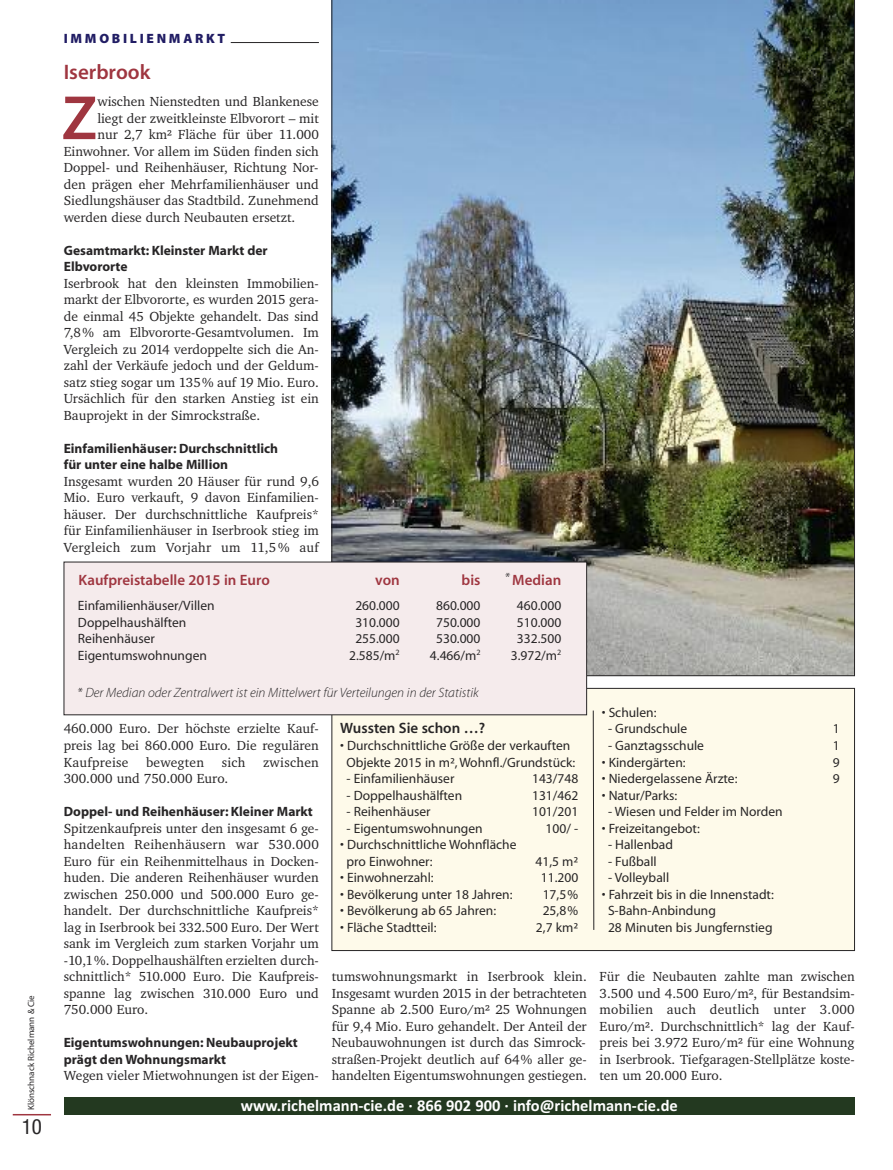
<style>
.page{position:relative;width:893px;height:1170px;background:#fff}
.page>*{position:absolute;margin:0;border:0;box-sizing:border-box;transform-origin:0 0}
.t1{font:63px "Adobe Corp ID Myriad Sb";color:#9f3640}
.t2{font:21px "Adobe Corp ID Myriad Sb";color:#9f3640}
.t3{font:condensed 21px "Helvetica Neue";color:#272526}
.t4{font:700 16.5px "Calibri";color:#fff}
.t5{font:15px "Adobe Corp ID Myriad Sb";color:#9f3640}
.t6{font:15px "Adobe Corp ID Myriad Sb";color:#272526}
.t7{font:13.5px/16.5px "Charter Itc T";color:#272526;text-align:justify}
.t8{font:13.5px/16.5px "Adobe Corp ID Myriad Rg";color:#272526;text-align:center}
.t9{font:13.5px/16.5px "Adobe Corp ID Myriad Bd";color:#272526}
.t10{font:13.5px "Adobe Corp ID Myriad Lt It";color:#272526}
.t11{font:13.5px "Charter Itc T";letter-spacing:.02em;color:#272526}
.t12{font:13.5px "Adobe Corp ID Myriad Bl";letter-spacing:.2em;color:#211d64}
.t13{font:9px "Adobe Corp ID Myriad Rg";color:#272526}
</style>
<div class="page">
<hr style="left:13px;top:1113px;width:38px;height:2px;background:#9f3640">
<img style="left:332px;top:0;width:523px;height:676px">
<div style="left:332px;top:688px;width:522px;height:262px;background:#fefaea"></div>
<hr style="left:231px;top:42px;width:88px;height:1px;background:#272526">
<div style="left:64px;top:1097px;width:791px;height:17px;background:#233920"></div>
<svg style="left:593px;top:710px;width:1px;height:220px"></svg>
<div style="left:64px;top:562px;width:523px;height:152px;background:#f5ebec"></div>
<p class="t13" style="left:28px;top:1110px;width:117px;rotate:-90deg">Klönschnack Richelmann &amp; Cie</p>
<h2 class="t3" style="left:22px;top:1118px;width:22px">10</h2>
<p class="t12" style="left:64px;top:33px;width:163px">IMMOBILIENMARKT</p>
<h2 class="t2" style="left:64px;top:64px;width:88px">Iserbrook</h2>
<h1 class="t1" style="left:62px;top:94px;width:37px">Z</h1>
<p class="t7" style="left:97px;top:93px;width:223px">wischen Nienstedten und Blankenese</p>
<p class="t7" style="left:97px;top:110px;width:223px">liegt der zweitkleinste Elbvorort – mit</p>
<p class="t7" style="left:97px;top:126px;width:223px">nur 2,7 km² Fläche für über 11.000</p>
<p class="t7" style="left:64px;top:143px;width:257px">Einwohner. Vor allem im Süden finden sich</p>
<p class="t7" style="left:64px;top:159px;width:256px">Doppel- und Reihenhäuser, Richtung Nor-</p>
<p class="t7" style="left:64px;top:176px;width:257px">den prägen eher Mehrfamilienhäuser und</p>
<p class="t7" style="left:64px;top:192px;width:257px">Siedlungshäuser das Stadtbild. Zunehmend</p>
<p class="t7" style="left:64px;top:209px;width:233px">werden diese durch Neubauten ersetzt.</p>
<p class="t9" style="left:64px;top:243px;width:205px">Gesamtmarkt: Kleinster Markt der<br>Elbvororte</p>
<p class="t7" style="left:64px;top:275px;width:257px">Iserbrook hat den kleinsten Immobilien&shy;markt der Elbvororte, es wurden 2015 gera&shy;de einmal 45 Objekte gehandelt. Das sind 7,8% am Elbvororte-Gesamtvolumen. Im Vergleich zu 2014 verdoppelte sich die An&shy;zahl der Verkäufe jedoch und der Geldum&shy;satz stieg sogar um 135% auf 19 Mio. Euro.<br>Ursächlich für den starken Anstieg ist ein Bauprojekt in der Simrockstraße.</p>
<p class="t9" style="left:64px;top:441px;width:216px">Einfamilienhäuser: Durchschnittlich für unter eine halbe Million</p>
<p class="t7" style="left:64px;top:473px;width:257px">Insgesamt wurden 20 Häuser für rund 9,6<br>Mio. Euro verkauft, 9 davon Einfamilien&shy;häuser. Der durchschnittliche Kaufpreis* für Einfamilienhäuser in Iserbrook stieg im Vergleich zum Vorjahr um 11,5% auf</p>
<p class="t5" style="left:78px;top:574px;width:193px">Kaufpreistabelle 2015 in Euro</p>
<p class="t8" style="left:78px;top:598px;width:138px;text-align:left">Einfamilienhäuser/Villen<br>Doppelhaushälften<br>Reihenhäuser<br>Eigentumswohnungen</p>
<p class="t10" style="left:77px;top:687px;width:403px">* Der Median oder Zentralwert ist ein Mittelwert für Verteilungen in der Statistik</p>
<p class="t5" style="left:462px;top:574px;width:20px">bis</p>
<p class="t8" style="left:430px;top:598px;width:52px">860.000<br>750.000<br>530.000<br>4.466/m<sup>2</sup></p>
<p class="t5" style="left:375px;top:574px;width:26px">von</p>
<p class="t8" style="left:349px;top:598px;width:52px">260.000<br>310.000<br>255.000<br>2.585/m<sup>2</sup></p>
<p class="t5" style="left:504px;top:574px;width:58px"><sup>*</sup> Median</p>
<p class="t8" style="left:511px;top:598px;width:52px">460.000<br>510.000<br>332.500<br>3.972/m<sup>2</sup></p>
<p class="t7" style="left:64px;top:720px;width:257px">460.000 Euro. Der höchste erzielte Kauf&shy;preis lag bei 860.000 Euro. Die regulären Kaufpreise</p>
<p class="t11" style="left:146px;top:753px;width:60px">bewegten</p>
<p class="t7" style="left:222px;top:753px;width:25px">sich</p>
<p class="t11" style="left:263px;top:753px;width:57px">zwischen</p>
<p class="t7" style="left:64px;top:770px;width:166px">300.000 und 750.000 Euro.</p>
<p class="t9" style="left:64px;top:804px;width:251px">Doppel- und Reihenhäuser: Kleiner Markt</p>
<p class="t7" style="left:64px;top:819px;width:257px">Spitzenkaufpreis unter den insgesamt 6 ge&shy;handelten Reihenhäusern war 530.000<br>Euro für ein Reihenmittelhaus in Docken&shy;huden. Die anderen Reihenhäuser wurden zwischen 250.000 und 500.000 Euro ge&shy;handelt. Der durchschnittliche Kaufpreis* lag in Iserbrook bei 332.500 Euro. Der Wert sank im Vergleich zum starken Vorjahr um -10,1%. Doppelhaushälften erzielten durch&shy;schnittlich* 510.000 Euro. Die Kaufpreis&shy;spanne lag zwischen 310.000 Euro und 750.000 Euro.</p>
<p class="t9" style="left:64px;top:1035px;width:235px">Eigentumswohnungen: Neubauprojekt prägt den Wohnungsmarkt</p>
<p class="t7" style="left:64px;top:1067px;width:257px">Wegen vieler Mietwohnungen ist der Eigen-</p>
<p class="t6" style="left:340px;top:722px;width:146px">Wussten Sie schon …?</p>
<p class="t8" style="left:340px;top:738px;width:237px">• Durchschnittliche Größe der verkauften<br>Objekte 2015 in m²,Wohnfl./Grundstück:</p>
<p class="t8" style="left:346px;top:771px;width:109px">- Einfamilienhäuser</p>
<p class="t8" style="left:532px;top:771px;width:48px">143/748</p>
<p class="t8" style="left:346px;top:787px;width:117px">- Doppelhaushälften</p>
<p class="t8" style="left:532px;top:787px;width:48px">131/462</p>
<p class="t8" style="left:346px;top:804px;width:86px">- Reihenhäuser</p>
<p class="t8" style="left:532px;top:804px;width:48px">101/201</p>
<p class="t8" style="left:346px;top:820px;width:138px">- Eigentumswohnungen</p>
<p class="t8" style="left:546px;top:820px;width:34px">100/ -</p>
<p class="t8" style="left:346px;top:837px;width:172px;text-align:left;text-indent:-6px">• Durchschnittliche Wohnfläche pro Einwohner:</p>
<p class="t8" style="left:536px;top:853px;width:44px">41,5 m²</p>
<p class="t8" style="left:340px;top:870px;width:95px">• Einwohnerzahl:</p>
<p class="t8" style="left:541px;top:870px;width:39px">11.200</p>
<p class="t8" style="left:340px;top:886px;width:174px">• Bevölkerung unter 18 Jahren:</p>
<p class="t8" style="left:543px;top:886px;width:37px">17,5%</p>
<p class="t8" style="left:340px;top:903px;width:158px">• Bevölkerung ab 65 Jahren:</p>
<p class="t8" style="left:543px;top:903px;width:37px">25,8%</p>
<p class="t8" style="left:340px;top:919px;width:98px">• Fläche Stadtteil:</p>
<p class="t8" style="left:536px;top:919px;width:44px">2,7 km²</p>
<p class="t7" style="left:332px;top:968px;width:257px">tumswohnungsmarkt in Iserbrook klein.<br>Insgesamt wurden 2015 in der betrachteten Spanne ab 2.500 Euro/m² 25 Wohnungen für 9,4 Mio. Euro gehandelt. Der Anteil der Neubauwohnungen ist durch das Simrock&shy;straßen-Projekt deutlich auf 64% aller ge&shy;handelten Eigentumswohnungen gestiegen.</p>
<p class="t8" style="left:602px;top:705px;width:56px">• Schulen:</p>
<p class="t8" style="left:608px;top:721px;width:81px">- Grundschule</p>
<p class="t8" style="left:833px;top:721px;width:8px">1</p>
<p class="t8" style="left:608px;top:738px;width:98px">- Ganztagsschule</p>
<p class="t8" style="left:833px;top:738px;width:8px">1</p>
<p class="t8" style="left:602px;top:754px;width:85px">• Kindergärten:</p>
<p class="t8" style="left:833px;top:754px;width:8px">9</p>
<p class="t8" style="left:602px;top:771px;width:137px">• Niedergelassene Ärzte:</p>
<p class="t8" style="left:833px;top:771px;width:8px">9</p>
<p class="t8" style="left:602px;top:787px;width:77px">• Natur/Parks:</p>
<p class="t8" style="left:608px;top:804px;width:176px">- Wiesen und Felder im Norden</p>
<p class="t8" style="left:602px;top:820px;width:100px">• Freizeitangebot:</p>
<p class="t8" style="left:608px;top:837px;width:66px">- Hallenbad</p>
<p class="t8" style="left:608px;top:853px;width:50px">- Fußball</p>
<p class="t8" style="left:608px;top:870px;width:63px">- Volleyball</p>
<p class="t8" style="left:608px;top:886px;width:167px;text-align:left;text-indent:-6px">• Fahrzeit bis in die Innenstadt:<br>S-Bahn-Anbindung<br>28 Minuten bis Jungfernstieg</p>
<p class="t7" style="left:600px;top:968px;width:257px">Für die Neubauten zahlte man zwischen 3.500 und 4.500 Euro/m², für Bestandsim&shy;mobilien auch deutlich unter 3.000<br>Euro/m². Durchschnittlich* lag der Kauf&shy;preis bei 3.972 Euro/m² für eine Wohnung in Iserbrook. Tiefgaragen-Stellplätze koste&shy;ten um 20.000 Euro.</p>
<p class="t4" style="left:241px;top:1095px;width:439px">www.richelmann-cie.de · 866 902 900 · info@richelmann-cie.de</p>
</div>
